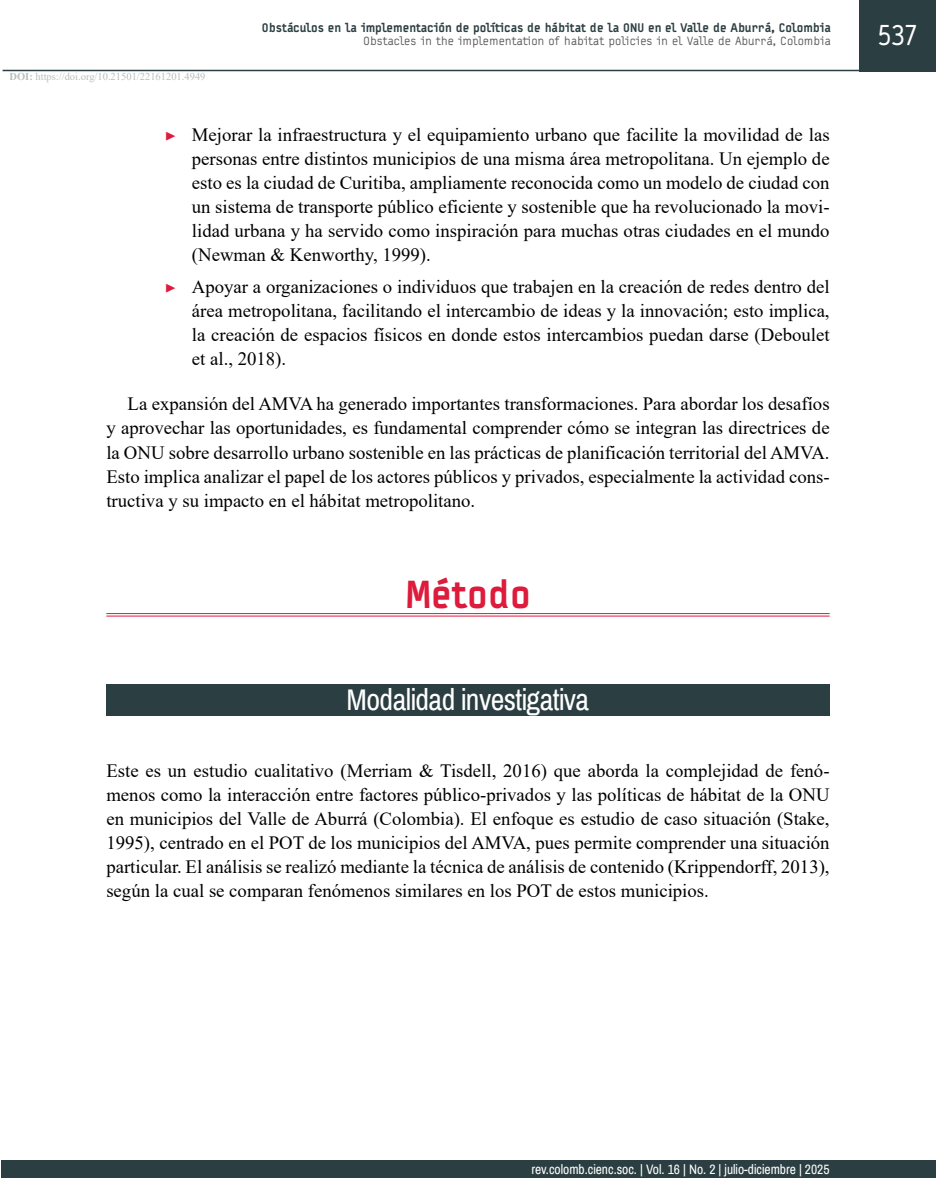
<style>
.page{position:relative;width:936px;height:1191px;background:#fff}
.page>*{position:absolute;margin:0;border:0;box-sizing:border-box;transform-origin:0 0}
.t1{font:900 37.5px "Typestar Pro";color:#dd1b3c}
.t2{font:30px "Archivo Narrow";letter-spacing:-.02em;color:#fff}
.t3{font:30px "Typestar Pro";color:#fff}
.t4{font:18.75px/24px "Times New Roman";color:#000;text-align:justify}
.t5{font:13.5px "Archivo Narrow";color:#fff}
.t6{font:900 12px "Typestar Pro";color:#2b3e41}
.t7{font:12px "Typestar Pro";color:#58585a}
.t8{font:10.5px "Times New Roman";color:#bbbdbe}
.s1{font-weight:700}
.s2{font-family:"Minion Pro";color:#dd1b3c}
</style>
<div class="page">
<div style="left:1px;top:1160px;width:934px;height:18px;background:#2b3e41"></div>
<hr style="left:3px;top:70px;width:856px;height:1px;background:#2b3e41">
<div style="left:859px;top:0;width:76px;height:71px;background:#2b3e41"></div>
<hr style="left:106px;top:613px;width:723px;height:1px;background:#dd1b3c">
<hr style="left:106px;top:616px;width:723px;height:1px;background:#dd1b3c">
<div style="left:106px;top:684px;width:723px;height:31px;background:#2b3e41"></div>
<p class="t8" style="left:10px;top:69px;width:197px"><span class="s1">DOI:</span> https://doi.org/10.21501/22161201.4949</p>
<p class="t6" style="left:262px;top:19px;width:570px">Obstáculos en la implementación de políticas de hábitat de la ONU en el Valle de Aburrá, Colombia</p>
<p class="t7" style="left:363px;top:34px;width:469px">Obstacles in the implementation of habitat policies in el Valle de Aburrá, Colombia</p>
<p class="t4" style="left:192px;top:122px;width:639px;text-indent:-27px"><span class="s2">▶</span> Mejorar la infraestructura y el equipamiento urbano que facilite la movilidad de las personas entre distintos municipios de una misma área metropolitana. Un ejemplo de esto es la ciudad de Curitiba, ampliamente reconocida como un modelo de ciudad con un sistema de transporte público eficiente y sostenible que ha revolucionado la movi&shy;lidad urbana y ha servido como inspiración para muchas otras ciudades en el mundo (Newman &amp; Kenworthy, 1999).</p>
<p class="t4" style="left:192px;top:274px;width:639px;text-indent:-27px"><span class="s2">▶</span> Apoyar a organizaciones o individuos que trabajen en la creación de redes dentro del área metropolitana, facilitando el intercambio de ideas y la innovación; esto implica, la creación de espacios físicos en donde estos intercambios puedan darse (Deboulet et al., 2018).</p>
<p class="t4" style="left:106px;top:391px;width:724px;text-indent:21px">La expansión del AMVA ha generado importantes transformaciones. Para abordar los desafíos y aprovechar las oportunidades, es fundamental comprender cómo se integran las directrices de la ONU sobre desarrollo urbano sostenible en las prácticas de planificación territorial del AMVA.<br>Esto implica analizar el papel de los actores públicos y privados, especialmente la actividad cons&shy;tructiva y su impacto en el hábitat metropolitano.</p>
<h1 class="t1" style="left:405px;top:569px;width:127px">Método</h1>
<h2 class="t2" style="left:346px;top:681px;width:244px">Modalidad investigativa</h2>
<p class="t4" style="left:106px;top:758px;width:724px">Este es un estudio cualitativo (Merriam &amp; Tisdell, 2016) que aborda la complejidad de fenó&shy;menos como la interacción entre factores público-privados y las políticas de hábitat de la ONU en municipios del Valle de Aburrá (Colombia). El enfoque es estudio de caso situación (Stake, 1995), centrado en el POT de los municipios del AMVA, pues permite comprender una situación particular. El análisis se realizó mediante la técnica de análisis de contenido (Krippendorff, 2013), según la cual se comparan fenómenos similares en los POT de estos municipios.</p>
<h2 class="t3" style="left:876px;top:16px;width:44px">537</h2>
<p class="t5" style="left:531px;top:1160px;width:300px">rev.colomb.cienc.soc. | Vol. 16 | No. 2 | julio-diciembre | 2025</p>
</div>
